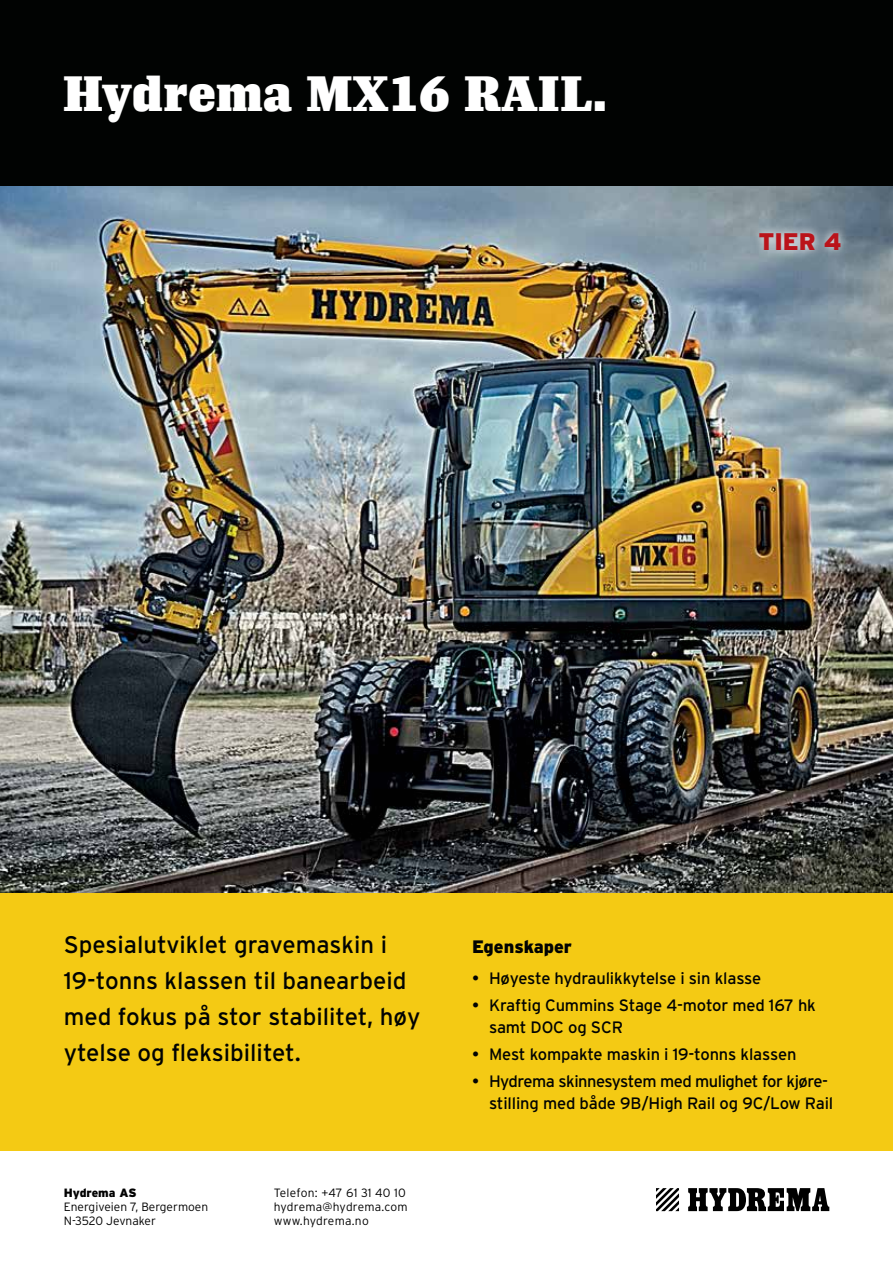
<style>
.page{position:relative;width:893px;height:1263px;background:#fff}
.page>*{position:absolute;margin:0;border:0;box-sizing:border-box;transform-origin:0 0}
.t1{font:49.5px "Impacto";letter-spacing:.01em;color:#fff}
.t2{font:24px/36px "Interstate";color:#010302}
.t3{font:900 24px "Interstate";color:#ba131a}
.t4{font:900 18px "Interstate";color:#010302}
.t5{font:16.5px/22.5px "Interstate";letter-spacing:-.01em;color:#010302}
.t6{font:16.5px/22.5px "Interstate";letter-spacing:-.03em;color:#010302}
.t7{font:300 12px/14.4px "Interstate";letter-spacing:.02em;color:#000}
.t8{font:300 12px/14.4px "Interstate";color:#000}
.t9{font:900 12px "Interstate";color:#000}
</style>
<div class="page">
<img style="left:0;top:186px;width:893px;height:707px">
<div style="left:0;top:893px;width:893px;height:257px;background:#f4ca14"></div>
<svg style="left:656px;top:1188px;width:23px;height:23px"></svg>
<svg style="left:688px;top:1188px;width:141px;height:23px"></svg>
<div style="left:0;top:0;width:893px;height:186px;background:#010302"></div>
<svg style="left:750px;top:224px;width:100px;height:36px;background:#93a2ac"></svg>
<h1 class="t1" style="left:63px;top:60px;width:546px">Hydrema MX16 RAIL.</h1>
<h2 class="t3" style="left:758px;top:228px;width:85px">TIER 4</h2>
<h2 class="t2" style="left:64px;top:926px;width:358px">Spesialutviklet gravemaskin i<br>19-tonns klassen til banearbeid med fokus på stor stabilitet, høy ytelse og fleksibilitet.</h2>
<p class="t4" style="left:472px;top:936px;width:101px">Egenskaper</p>
<p class="t5" style="left:472px;top:967px;width:291px">• Høyeste hydraulikkytelse i sin klasse</p>
<p class="t5" style="left:489px;top:993px;width:328px;text-indent:-17px">• Kraftig Cummins Stage 4-motor med 167 hk samt DOC og SCR</p>
<p class="t5" style="left:472px;top:1043px;width:326px">• Mest kompakte maskin i 19-tonns klassen</p>
<p class="t6" style="left:489px;top:1069px;width:346px;text-indent:-17px">• Hydrema skinnesystem med mulighet for kjøre&shy;stilling med både 9B/High Rail og 9C/Low Rail</p>
<p class="t9" style="left:64px;top:1185px;width:74px">Hydrema AS</p>
<p class="t8" style="left:64px;top:1199px;width:146px">Energiveien 7, Bergermoen<br>N-3520 Jevnaker</p>
<p class="t7" style="left:274px;top:1185px;width:135px">Telefon: +47 61 31 40 10 hydrema@hydrema.com www.hydrema.no</p>
</div>
